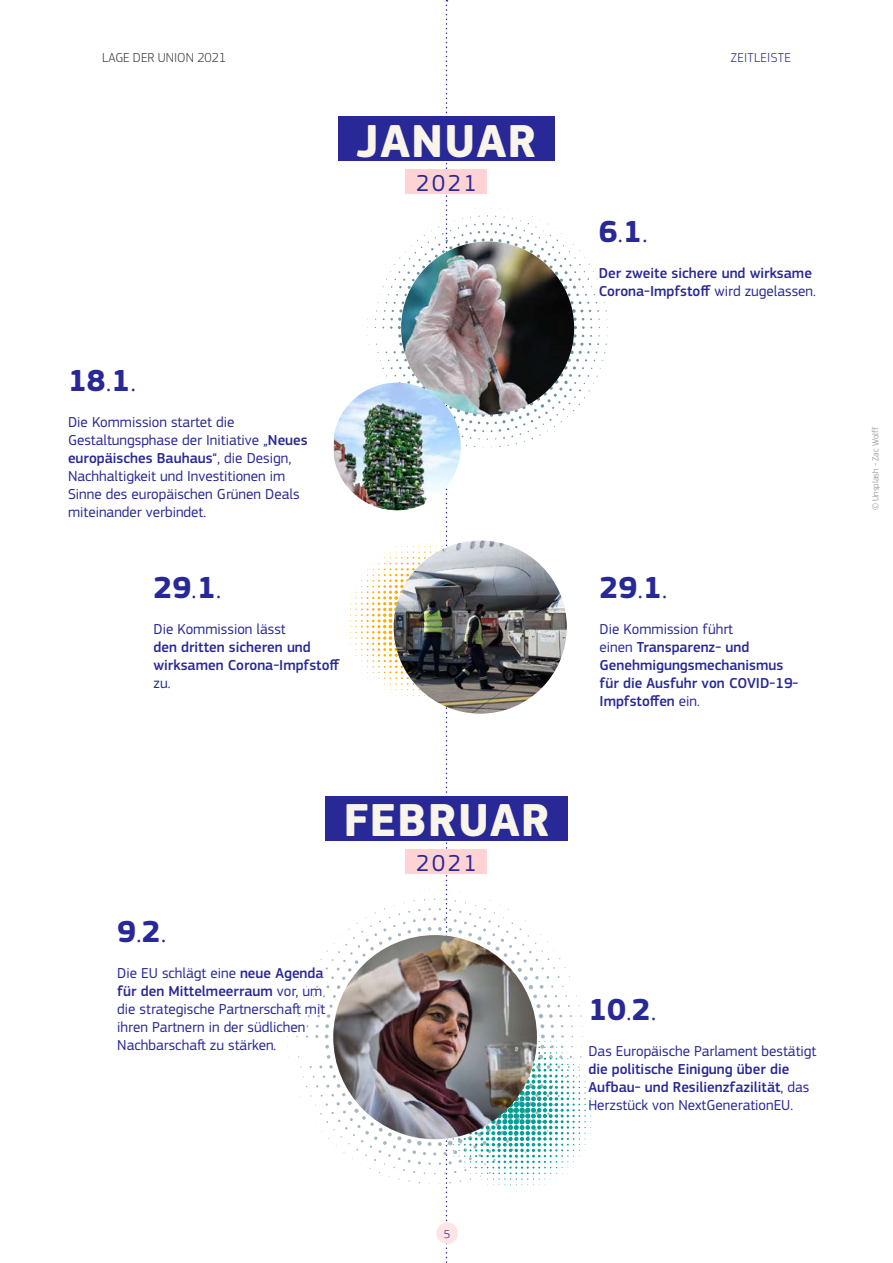
<style>
.page{position:relative;width:893px;height:1263px;background:#fff}
.page>*{position:absolute;margin:0;border:0;box-sizing:border-box;transform-origin:0 0}
.t1{font:700 48px "EC Square Sans Pro";letter-spacing:.02em;color:#f9f5ea}
.t2{font:700 31.65px "EC Square Sans Pro";color:#282896}
.t3{font:24px "EC Square Sans Pro";letter-spacing:.1em;color:#282896}
.t4{font:15px/18px "EC Square Sans Pro";color:#282896}
.t5{font:500 15px/18px "EC Square Sans Pro";color:#282896}
.t6{font:300 13.5px "EC Square Sans Pro";color:#3c3c3b}
.t7{font:300 13.5px "EC Square Sans Pro";letter-spacing:.02em;color:#282896}
.t8{font:300 12.15px "EC Square Sans Pro";color:#282896}
.t9{font:300 9px "EC Square Sans Pro";color:#878787}
.s1{font-weight:300}
.s2{font-weight:400}
.s3{font-weight:500}
</style>
<div class="page">
<svg style="left:287px;top:935px;width:57px;height:218px"></svg>
<svg style="left:344px;top:0;width:253px;height:1263px"></svg>
<img style="left:333px;top:935px;width:204px;height:204px;border-radius:102px">
<svg style="left:367px;top:208px;width:241px;height:239px"></svg>
<img style="left:401px;top:241px;width:173px;height:174px;border-radius:87px">
<img style="left:334px;top:383px;width:127px;height:127px">
<div style="left:338px;top:116px;width:217px;height:45px;background:#282896"></div>
<div style="left:325px;top:796px;width:243px;height:45px;background:#282896"></div>
<div style="left:406px;top:850px;width:81px;height:24px;background:#ffd3d4"></div>
<div style="left:406px;top:170px;width:81px;height:24px;background:#ffd3d4"></div>
<div style="left:437px;top:1222px;width:21px;height:22px;background:#ffe4e5;border-radius:50%"></div>
<p class="t6" style="left:102px;top:50px;width:126px">LAGE DER UNION 2021</p>
<p class="t7" style="left:731px;top:50px;width:61px">ZEITLEISTE</p>
<h1 class="t1" style="left:357px;top:112px;width:181px">JANUAR</h1>
<h3 class="t3" style="left:416px;top:169px;width:62px">2021</h3>
<h2 class="t2" style="left:599px;top:213px;width:51px">6<span class="s1">.</span>1<span class="s1">.</span></h2>
<p class="t5" style="left:599px;top:264px;width:219px">Der zweite sichere und wirksame<br>Corona-Impfstoff <span class="s2">wird zugelassen.</span></p>
<h2 class="t2" style="left:68px;top:362px;width:70px">18<span class="s1">.</span>1<span class="s1">.</span></h2>
<p class="t4" style="left:68px;top:413px;width:241px">Die Kommission startet die Gestaltungsphase der Initiative „<span class="s3">Neues europäisches Bauhaus</span>“, die Design, Nachhaltigkeit und Investitionen im Sinne des europäischen Grünen Deals miteinander verbindet.</p>
<p class="t9" style="left:870px;top:510px;width:85px;rotate:-90deg">© Unsplash - Zac Wolff</p>
<h2 class="t2" style="left:153px;top:569px;width:70px">29<span class="s1">.</span>1<span class="s1">.</span></h2>
<p class="t4" style="left:153px;top:620px;width:134px">Die Kommission lässt</p>
<p class="t5" style="left:153px;top:638px;width:188px">den dritten sicheren und wirksamen Corona-Impfstoff</p>
<p class="t4" style="left:153px;top:674px;width:18px">zu.</p>
<h2 class="t2" style="left:117px;top:912px;width:51px">9<span class="s1">.</span>2<span class="s1">.</span></h2>
<p class="t4" style="left:117px;top:964px;width:209px">Die EU schlägt eine <span class="s3">neue Agenda für den Mittelmeerraum</span> vor, um die strategische Partnerschaft mit ihren Partnern in der südlichen<br>Nachbarschaft zu stärken.</p>
<h1 class="t1" style="left:343px;top:792px;width:208px">FEBRUAR</h1>
<h3 class="t3" style="left:416px;top:849px;width:62px">2021</h3>
<h2 class="t2" style="left:600px;top:569px;width:70px">29<span class="s1">.</span>1<span class="s1">.</span></h2>
<p class="t5" style="left:600px;top:620px;width:200px"><span class="s2">Die Kommission führt<br>einen</span> Transparenz- und<br>Genehmigungsmechanismus für die Ausfuhr von COVID-19-<br>Impfstoffen <span class="s2">ein.</span></p>
<h2 class="t2" style="left:588px;top:990px;width:70px">10<span class="s1">.</span>2<span class="s1">.</span></h2>
<p class="t4" style="left:588px;top:1042px;width:229px">Das Europäische Parlament bestätigt</p>
<p class="t5" style="left:588px;top:1060px;width:223px">die politische Einigung über die<br>Aufbau- und Resilienzfazilität<span class="s2">, das<br>Herzstück von NextGenerationEU.</span></p>
<p class="t8" style="left:444px;top:1226px;width:8px">5</p>
</div>
